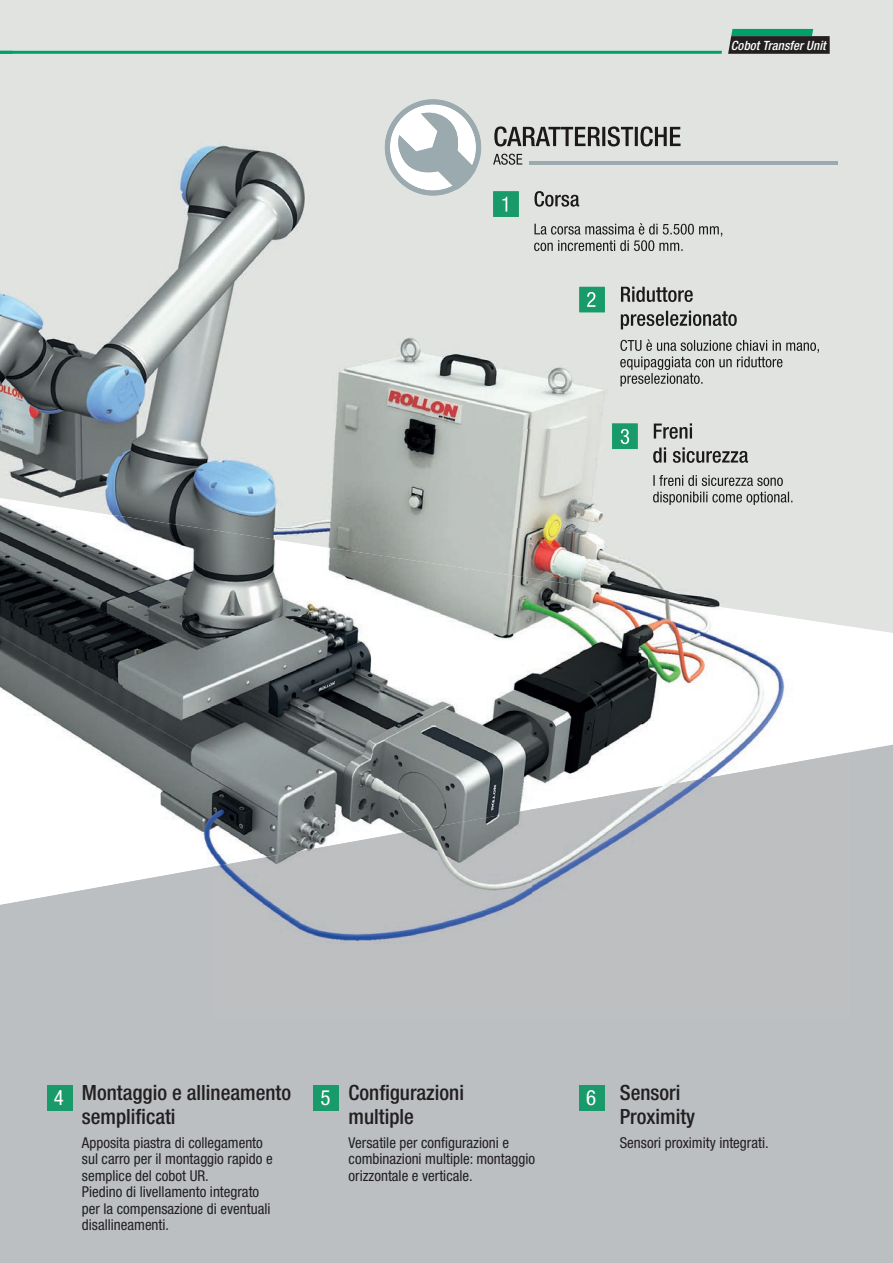
<style>
.page{position:relative;width:893px;height:1263px;background:#fff}
.page>*{position:absolute;margin:0;border:0;box-sizing:border-box;transform-origin:0 0}
.t1{font:500 condensed 21px/24px "Helvetica Neue LT Std";color:#231f20}
.t2{font:condensed 21px "Helvetica Neue LT Std";color:#fff}
.t3{font:condensed 15px/16.5px "Helvetica Neue LT Std";color:#231f20}
.t4{font:italic 500 condensed 12.75px "Helvetica Neue LT Std";letter-spacing:.01em;color:#fff}
</style>
<div class="page">
<div style="left:0;top:0;width:893px;height:633px;background:#e0e3e0"></div>
<div style="left:0;top:745px;width:893px;height:518px;background:#bbbfc2"></div>
<div style="left:314px;top:1085px;width:25px;height:25px;background:#199a6b"></div>
<div style="left:47px;top:1085px;width:25px;height:25px;background:#199a6b"></div>
<div style="left:579px;top:1085px;width:26px;height:25px;background:#199a6b"></div>
<svg style="left:728px;top:29px;width:102px;height:25px"></svg>
<svg style="left:0;top:51px;width:722px;height:3px"></svg>
<img style="left:0;top:529px;width:371px;height:325px">
<img style="left:371px;top:578px;width:320px;height:225px">
<img style="left:691px;top:626px;width:159px;height:126px">
<img style="left:371px;top:803px;width:160px;height:6px">
<img style="left:0;top:854px;width:212px;height:13px">
<img style="left:0;top:85px;width:850px;height:444px">
<img style="left:199px;top:528px;width:651px;height:50px">
<img style="left:524px;top:577px;width:326px;height:49px">
<img style="left:531px;top:752px;width:319px;height:266px">
<img style="left:212px;top:809px;width:320px;height:209px">
<img style="left:0;top:867px;width:213px;height:151px">
<img style="left:385px;top:99px;width:96px;height:97px">
<img style="left:398px;top:113px;width:78px;height:77px">
<img style="left:530px;top:161px;width:307px;height:4px">
<img style="left:534px;top:191px;width:45px;height:16px">
<img style="left:534px;top:223px;width:189px;height:14px">
<img style="left:534px;top:240px;width:149px;height:11px">
<img style="left:493px;top:191px;width:26px;height:26px">
<img style="left:502px;top:197px;width:5px;height:15px">
<img style="left:621px;top:287px;width:72px;height:15px">
<img style="left:621px;top:311px;width:116px;height:18px">
<img style="left:620px;top:339px;width:199px;height:14px">
<img style="left:620px;top:356px;width:163px;height:14px">
<img style="left:620px;top:373px;width:83px;height:13px">
<img style="left:579px;top:287px;width:26px;height:25px">
<img style="left:587px;top:292px;width:8px;height:15px">
<img style="left:494px;top:126px;width:186px;height:20px">
<img style="left:493px;top:154px;width:29px;height:11px">
<img style="left:654px;top:423px;width:39px;height:16px">
<img style="left:653px;top:447px;width:95px;height:16px">
<img style="left:653px;top:475px;width:130px;height:11px">
<img style="left:653px;top:492px;width:139px;height:13px">
<img style="left:612px;top:423px;width:26px;height:26px">
<img style="left:621px;top:429px;width:8px;height:15px">
<p class="t4" style="left:731px;top:38px;width:97px">Cobot Transfer Unit</p>
<h1 class="t1" style="left:349px;top:1080px;width:117px">Configurazioni multiple</h1>
<h1 class="t2" style="left:54px;top:1085px;width:12px">4</h1>
<h1 class="t1" style="left:620px;top:1080px;width:77px">Sensori<br>Proximity</h1>
<h1 class="t1" style="left:82px;top:1080px;width:211px">Montaggio e allineamento</h1>
<h1 class="t2" style="left:320px;top:1085px;width:12px">5</h1>
<h1 class="t1" style="left:82px;top:1104px;width:95px">semplificati</h1>
<h1 class="t2" style="left:586px;top:1085px;width:12px">6</h1>
<p class="t3" style="left:82px;top:1134px;width:192px">Apposita piastra di collegamento sul carro per il montaggio rapido e semplice del cobot UR.<br>Piedino di livellamento integrato per la compensazione di eventuali disallineamenti.</p>
<p class="t3" style="left:620px;top:1134px;width:150px">Sensori proximity integrati.</p>
<p class="t3" style="left:349px;top:1134px;width:188px">Versatile per configurazioni e combinazioni multiple: montaggio orizzontale e verticale.</p>
</div>
